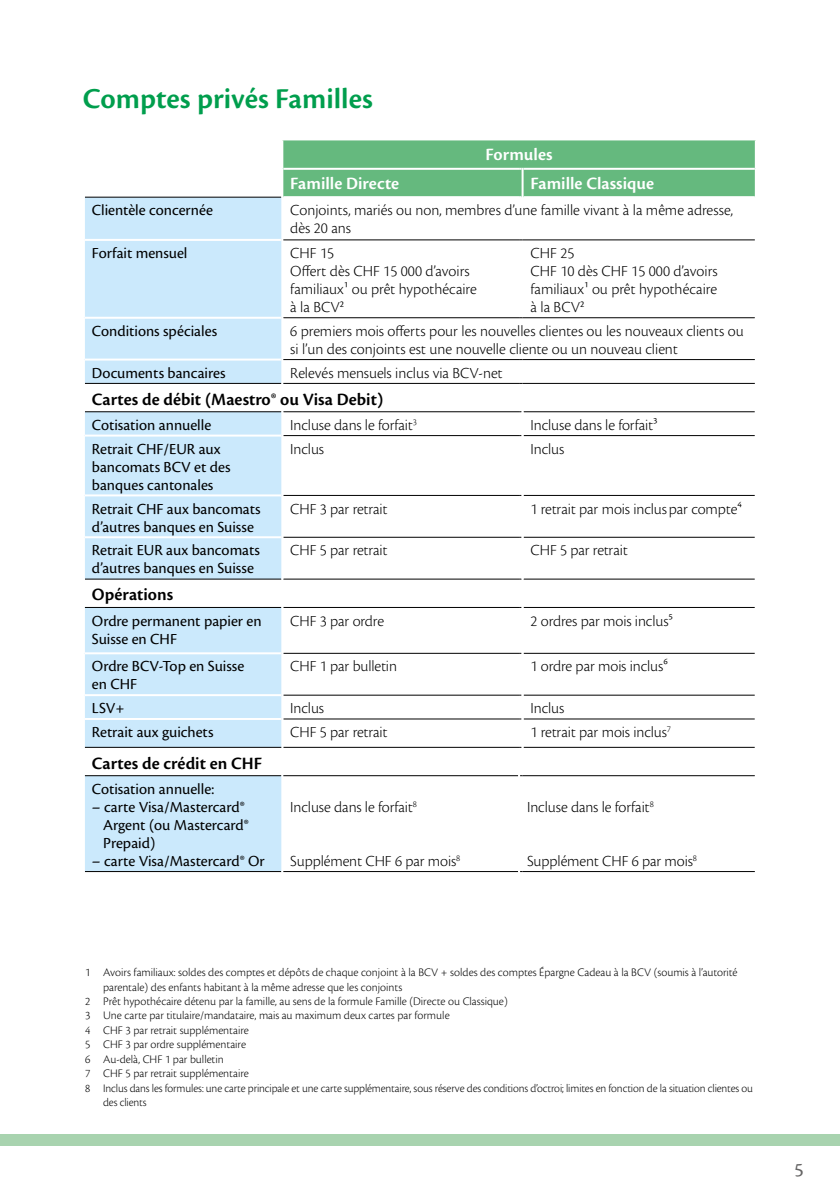
<style>
.page{position:relative;width:840px;height:1191px;background:#fff}
.page>*{position:absolute;margin:0;border:0;box-sizing:border-box;transform-origin:0 0}
.t1{font:600 30px "Cronos Pro";color:#009e4d}
.t2{font:20px "Cronos Pro";color:#646363}
.t3{font:600 18px "Cronos Pro";color:#000}
.t4{font:600 18px "Cronos Pro";color:#fff}
.t5{font:300 16px/18px "Cronos Pro";letter-spacing:-.005em;color:#000}
.t6{font:16px/18px "Cronos Pro";color:#000}
.t7{font:300 12px "Cronos Pro";letter-spacing:-.005em;color:#000}
</style>
<div class="page">
<div style="left:0;top:1134px;width:839px;height:11px;background:#a8d3af"></div>
<svg style="left:85px;top:198px;width:197px;height:673px;background:#d1ebfb"></svg>
<hr style="left:85px;top:239px;width:196px;height:2px;background:#fff">
<hr style="left:85px;top:317px;width:196px;height:2px;background:#fff">
<hr style="left:85px;top:383px;width:196px;height:1px;background:#000">
<hr style="left:85px;top:197px;width:196px;height:1px;background:#000">
<hr style="left:283px;top:411px;width:236px;height:1px;background:#000">
<hr style="left:523px;top:411px;width:231px;height:1px;background:#000">
<hr style="left:85px;top:411px;width:196px;height:1px;background:#000">
<hr style="left:283px;top:435px;width:236px;height:1px;background:#000">
<hr style="left:523px;top:435px;width:231px;height:1px;background:#000">
<hr style="left:283px;top:495px;width:236px;height:1px;background:#000">
<hr style="left:523px;top:495px;width:231px;height:1px;background:#000">
<hr style="left:283px;top:537px;width:236px;height:1px;background:#000">
<hr style="left:523px;top:537px;width:231px;height:1px;background:#000">
<hr style="left:283px;top:579px;width:236px;height:1px;background:#000">
<hr style="left:523px;top:579px;width:231px;height:1px;background:#000">
<hr style="left:85px;top:434px;width:196px;height:2px;background:#fff">
<hr style="left:85px;top:494px;width:196px;height:2px;background:#fff">
<hr style="left:85px;top:536px;width:196px;height:2px;background:#fff">
<hr style="left:85px;top:579px;width:196px;height:1px;background:#000">
<hr style="left:283px;top:607px;width:236px;height:1px;background:#000">
<hr style="left:523px;top:607px;width:231px;height:1px;background:#000">
<hr style="left:283px;top:653px;width:236px;height:1px;background:#000">
<hr style="left:523px;top:653px;width:231px;height:1px;background:#000">
<hr style="left:283px;top:695px;width:236px;height:1px;background:#000">
<hr style="left:283px;top:718px;width:236px;height:1px;background:#000">
<hr style="left:523px;top:695px;width:231px;height:1px;background:#000">
<hr style="left:523px;top:718px;width:231px;height:1px;background:#000">
<hr style="left:283px;top:747px;width:236px;height:1px;background:#000">
<hr style="left:523px;top:747px;width:231px;height:1px;background:#000">
<hr style="left:85px;top:871px;width:196px;height:1px;background:#000">
<hr style="left:281px;top:240px;width:2px;height:78px;background:#fff">
<hr style="left:281px;top:411px;width:2px;height:24px;background:#fff">
<hr style="left:281px;top:435px;width:2px;height:60px;background:#fff">
<hr style="left:281px;top:495px;width:2px;height:42px;background:#fff">
<hr style="left:281px;top:537px;width:2px;height:42px;background:#fff">
<hr style="left:281px;top:653px;width:2px;height:42px;background:#fff">
<hr style="left:85px;top:775px;width:196px;height:1px;background:#000">
<hr style="left:281px;top:197px;width:2px;height:43px;background:#fff">
<svg style="left:282px;top:140px;width:473px;height:57px;background:#6dbc85"></svg>
<hr style="left:523px;top:196px;width:231px;height:2px;background:#fff">
<hr style="left:283px;top:239px;width:236px;height:1px;background:#000">
<hr style="left:522px;top:239px;width:232px;height:1px;background:#000">
<hr style="left:283px;top:317px;width:236px;height:1px;background:#000">
<hr style="left:522px;top:317px;width:232px;height:1px;background:#000">
<hr style="left:281px;top:318px;width:2px;height:41px;background:#fff">
<hr style="left:281px;top:359px;width:2px;height:25px;background:#fff">
<hr style="left:283px;top:359px;width:236px;height:1px;background:#000">
<hr style="left:522px;top:359px;width:232px;height:1px;background:#000">
<hr style="left:283px;top:383px;width:236px;height:1px;background:#000">
<hr style="left:522px;top:383px;width:232px;height:1px;background:#000">
<hr style="left:281px;top:775px;width:2px;height:97px;background:#fff">
<hr style="left:283px;top:775px;width:235px;height:1px;background:#000">
<hr style="left:283px;top:871px;width:235px;height:1px;background:#000">
<hr style="left:522px;top:775px;width:232px;height:1px;background:#000">
<hr style="left:522px;top:871px;width:232px;height:1px;background:#000">
<hr style="left:281px;top:719px;width:2px;height:28px;background:#fff">
<hr style="left:85px;top:747px;width:196px;height:1px;background:#000">
<hr style="left:85px;top:694px;width:196px;height:2px;background:#fff">
<hr style="left:281px;top:695px;width:2px;height:24px;background:#fff">
<hr style="left:85px;top:718px;width:196px;height:2px;background:#fff">
<hr style="left:85px;top:607px;width:196px;height:1px;background:#000">
<hr style="left:281px;top:607px;width:2px;height:46px;background:#fff">
<hr style="left:85px;top:652px;width:196px;height:2px;background:#fff">
<hr style="left:85px;top:358px;width:196px;height:2px;background:#fff">
<h1 class="t1" style="left:83px;top:81px;width:291px">Comptes privés Familles</h1>
<p class="t4" style="left:485px;top:144px;width:68px">Formules</p>
<p class="t4" style="left:290px;top:173px;width:110px">Famille Directe</p>
<p class="t4" style="left:530px;top:173px;width:125px">Famille Classique</p>
<p class="t6" style="left:92px;top:201px;width:123px">Clientèle concernée</p>
<p class="t5" style="left:290px;top:201px;width:444px">Conjoints, mariés ou non, membres d’une famille vivant à la même adresse, dès 20 ans</p>
<p class="t6" style="left:92px;top:244px;width:97px">Forfait mensuel</p>
<p class="t5" style="left:290px;top:244px;width:188px">CHF 15<br>Offert dès CHF 15 000 d’avoirs familiaux¹ ou prêt hypothécaire à la BCV<sup>2</sup></p>
<p class="t5" style="left:530px;top:244px;width:188px">CHF 25<br>CHF 10 dès CHF 15 000 d’avoirs familiaux¹ ou prêt hypothécaire à la BCV<sup>2</sup></p>
<p class="t6" style="left:92px;top:322px;width:127px">Conditions spéciales</p>
<p class="t5" style="left:290px;top:322px;width:454px">6 premiers mois offerts pour les nouvelles clientes ou les nouveaux clients ou si l’un des conjoints est une nouvelle cliente ou un nouveau client</p>
<p class="t6" style="left:92px;top:364px;width:135px">Documents bancaires</p>
<p class="t5" style="left:290px;top:364px;width:214px">Relevés mensuels inclus via BCV-net</p>
<p class="t3" style="left:92px;top:389px;width:293px">Cartes de débit (Maestro® ou Visa Debit)</p>
<p class="t6" style="left:92px;top:416px;width:121px">Cotisation annuelle</p>
<p class="t5" style="left:290px;top:416px;width:128px">Incluse dans le forfait<sup>3</sup></p>
<p class="t5" style="left:530px;top:416px;width:128px">Incluse dans le forfait³</p>
<p class="t6" style="left:92px;top:440px;width:140px">Retrait CHF/EUR aux bancomats BCV et des banques cantonales</p>
<p class="t5" style="left:290px;top:440px;width:35px">Inclus</p>
<p class="t5" style="left:530px;top:440px;width:35px">Inclus</p>
<p class="t6" style="left:92px;top:499px;width:170px">Retrait CHF aux bancomats d’autres banques en Suisse</p>
<p class="t5" style="left:290px;top:499px;width:99px">CHF 3 par retrait</p>
<p class="t5" style="left:530px;top:499px;width:213px">1 retrait par mois incluspar compte⁴</p>
<p class="t6" style="left:92px;top:541px;width:169px">Retrait EUR aux bancomats d’autres banques en Suisse</p>
<p class="t5" style="left:290px;top:541px;width:99px">CHF 5 par retrait</p>
<p class="t5" style="left:530px;top:541px;width:99px">CHF 5 par retrait</p>
<p class="t3" style="left:92px;top:584px;width:83px">Opérations</p>
<p class="t6" style="left:92px;top:611px;width:171px">Ordre permanent papier en<br>Suisse en CHF</p>
<p class="t5" style="left:290px;top:611px;width:95px">CHF 3 par ordre</p>
<p class="t5" style="left:530px;top:611px;width:144px">2 ordres par mois inclus⁵</p>
<p class="t6" style="left:92px;top:657px;width:154px">Ordre BCV-Top en Suisse en CHF</p>
<p class="t5" style="left:290px;top:657px;width:108px">CHF 1 par bulletin</p>
<p class="t5" style="left:530px;top:657px;width:139px">1 ordre par mois inclus⁶</p>
<p class="t6" style="left:92px;top:699px;width:34px">LSV+</p>
<p class="t5" style="left:290px;top:699px;width:35px">Inclus</p>
<p class="t5" style="left:530px;top:699px;width:35px">Inclus</p>
<p class="t6" style="left:92px;top:723px;width:123px">Retrait aux guichets</p>
<p class="t5" style="left:290px;top:723px;width:99px">CHF 5 par retrait</p>
<p class="t5" style="left:530px;top:723px;width:142px">1 retrait par mois inclus<sup>7</sup></p>
<p class="t3" style="left:92px;top:752px;width:171px">Cartes de crédit en CHF</p>
<p class="t6" style="left:92px;top:780px;width:124px">Cotisation annuelle:</p>
<p class="t6" style="left:103px;top:798px;width:147px;text-indent:-11px">– carte Visa/Mastercard®<br>Argent (ou Mastercard®<br>Prepaid)</p>
<p class="t6" style="left:92px;top:852px;width:174px">– carte Visa/Mastercard® Or</p>
<p class="t5" style="left:290px;top:798px;width:128px">Incluse dans le forfait<sup>8</sup></p>
<p class="t5" style="left:526px;top:798px;width:128px">Incluse dans le forfait<sup>8</sup></p>
<p class="t5" style="left:290px;top:852px;width:171px">Supplément CHF 6 par mois<sup>8</sup></p>
<p class="t5" style="left:526px;top:852px;width:171px">Supplément CHF 6 par mois<sup>8</sup></p>
<p class="t7" style="left:85px;top:965px;width:653px">1 Avoirs familiaux: soldes des comptes et dépôts de chaque conjoint à la BCV + soldes des comptes Épargne Cadeau à la BCV (soumis à l’autorité</p>
<p class="t7" style="left:103px;top:980px;width:300px">parentale) des enfants habitant à la même adresse que les conjoints</p>
<p class="t7" style="left:85px;top:994px;width:424px">2 Prêt hypothécaire détenu par la famille, au sens de la formule Famille (Directe ou Classique)</p>
<p class="t7" style="left:85px;top:1008px;width:366px">3 Une carte par titulaire/mandataire, mais au maximum deux cartes par formule</p>
<p class="t7" style="left:85px;top:1023px;width:165px">4 CHF 3 par retrait supplémentaire</p>
<p class="t7" style="left:85px;top:1037px;width:162px">5 CHF 3 par ordre supplémentaire</p>
<p class="t7" style="left:85px;top:1052px;width:140px">6 Au-delà, CHF 1 par bulletin</p>
<p class="t7" style="left:85px;top:1066px;width:165px">7 CHF 5 par retrait supplémentaire</p>
<p class="t7" style="left:85px;top:1080px;width:669px">8 Inclus dans les formules: une carte principale et une carte supplémentaire, sous réserve des conditions d’octroi; limites en fonction de la situation clientes ou</p>
<p class="t7" style="left:103px;top:1095px;width:45px">des clients</p>
<p class="t2" style="left:794px;top:1158px;width:11px">5</p>
</div>
